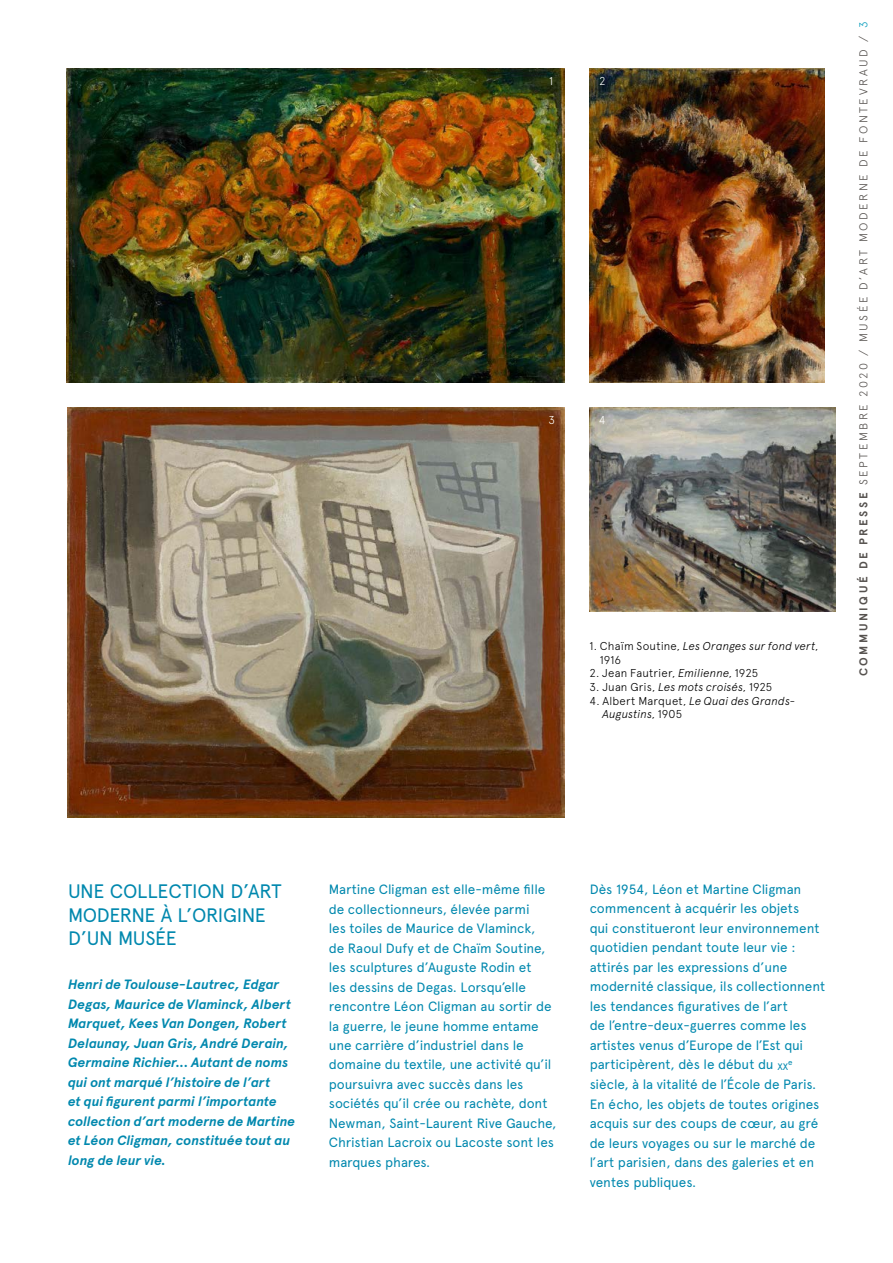
<style>
.page{position:relative;width:893px;height:1263px;background:#fff}
.page>*{position:absolute;margin:0;border:0;box-sizing:border-box;transform-origin:0 0}
.t1{font:19.5px/23.4px "Apercu Pro";letter-spacing:-.02em;color:#0088ae}
.t2{font:13.5px/19.5px "Apercu Pro";letter-spacing:-.01em;color:#0088ae}
.t3{font:italic 13.5px/19.5px "Apercu Bold Pro";letter-spacing:-.005em;color:#0088ae}
.t4{font:300 11.4px "Apercu Pro";letter-spacing:.015em;color:#000}
.t5{font:300 11.4px "Apercu Pro";letter-spacing:.22em;color:#56524f}
.t6{font:italic 11.4px "Apercu Light Pro";letter-spacing:.01em;color:#000}
.t7{font:300 11.4px "Apercu Pro";color:#fff}
.t8{font:7.8px "Apercu Pro";color:#0088ae}
.s1{font-family:"Apercu Pro";font-weight:300;font-style:normal}
.s2{font-family:"Apercu Light Pro";font-weight:400;font-style:italic}
.s3{font-family:"Apercu Bold Pro";font-weight:400}
.s4{color:#009abb}
.s5{font-size:9.45px}
</style>
<div class="page">
<img style="left:68px;top:407px;width:496px;height:410px">
<img style="left:66px;top:68px;width:498px;height:315px">
<img style="left:590px;top:407px;width:246px;height:204px">
<img style="left:590px;top:68px;width:235px;height:315px">
<p class="t7" style="left:549px;top:73px;width:5px">1</p>
<p class="t7" style="left:599px;top:73px;width:8px">2</p>
<p class="t7" style="left:548px;top:411px;width:8px">3</p>
<p class="t7" style="left:599px;top:411px;width:8px">4</p>
<p class="t6" style="left:590px;top:637px;width:230px"><span class="s1">1. Chaïm Soutine,</span> Les Oranges sur fond vert<span class="s1">,</span></p>
<p class="t4" style="left:600px;top:651px;width:23px">1916</p>
<p class="t4" style="left:590px;top:665px;width:170px">2. Jean Fautrier, <span class="s2">Emilienne</span>, 1925</p>
<p class="t4" style="left:590px;top:678px;width:184px">3. Juan Gris, <span class="s2">Les mots croisés</span>, 1925</p>
<p class="t4" style="left:590px;top:692px;width:207px">4. Albert Marquet, <span class="s2">Le Quai des Grands-</span></p>
<p class="t6" style="left:602px;top:706px;width:81px">Augustins<span class="s1">, 1905</span></p>
<p class="t5" style="left:855px;top:676px;width:656px;rotate:-90deg"><span class="s3">COMMUNIQUÉ DE PRESSE</span> SEPTEMBRE 2020 / MUSÉE D’ART MODERNE DE FONTEVRAUD / <span class="s4">3</span></p>
<h1 class="t1" style="left:68px;top:878px;width:215px">UNE COLLECTION D’ART<br>MODERNE À L’ORIGINE<br>D’UN MUSÉE</h1>
<p class="t3" style="left:68px;top:974px;width:229px">Henri de Toulouse-Lautrec, Edgar Degas, Maurice de Vlaminck, Albert Marquet, Kees Van Dongen, Robert Delaunay, Juan Gris, André Derain, Germaine Richier... Autant de noms qui ont marqué l’histoire de l’art<br>et qui figurent parmi l’importante collection d’art moderne de Martine et Léon Cligman, constituée tout au long de leur vie.</p>
<p class="t2" style="left:329px;top:879px;width:229px">Martine Cligman est elle-même fille de collectionneurs, élevée parmi<br>les toiles de Maurice de Vlaminck,<br>de Raoul Dufy et de Chaïm Soutine, les sculptures d’Auguste Rodin et<br>les dessins de Degas. Lorsqu’elle rencontre Léon Cligman au sortir de la guerre, le jeune homme entame une carrière d’industriel dans le domaine du textile, une activité qu’il poursuivra avec succès dans les sociétés qu’il crée ou rachète, dont Newman, Saint-Laurent Rive Gauche, Christian Lacroix ou Lacoste sont les marques phares.</p>
<p class="t2" style="left:590px;top:878px;width:237px">Dès 1954, Léon et Martine Cligman commencent à acquérir les objets<br>qui constitueront leur environnement quotidien pendant toute leur vie : attirés par les expressions d’une modernité classique, ils collectionnent les tendances figuratives de l’art<br>de l’entre-deux-guerres comme les artistes venus d’Europe de l’Est qui participèrent, dès le début du <span class="s5">xx</span></p>
<p class="t8" style="left:788px;top:1056px;width:6px">e</p>
<p class="t2" style="left:590px;top:1074px;width:231px">siècle, à la vitalité de l’École de Paris.<br>En écho, les objets de toutes origines acquis sur des coups de cœur, au gré de leurs voyages ou sur le marché de l’art parisien, dans des galeries et en ventes publiques.</p>
</div>
